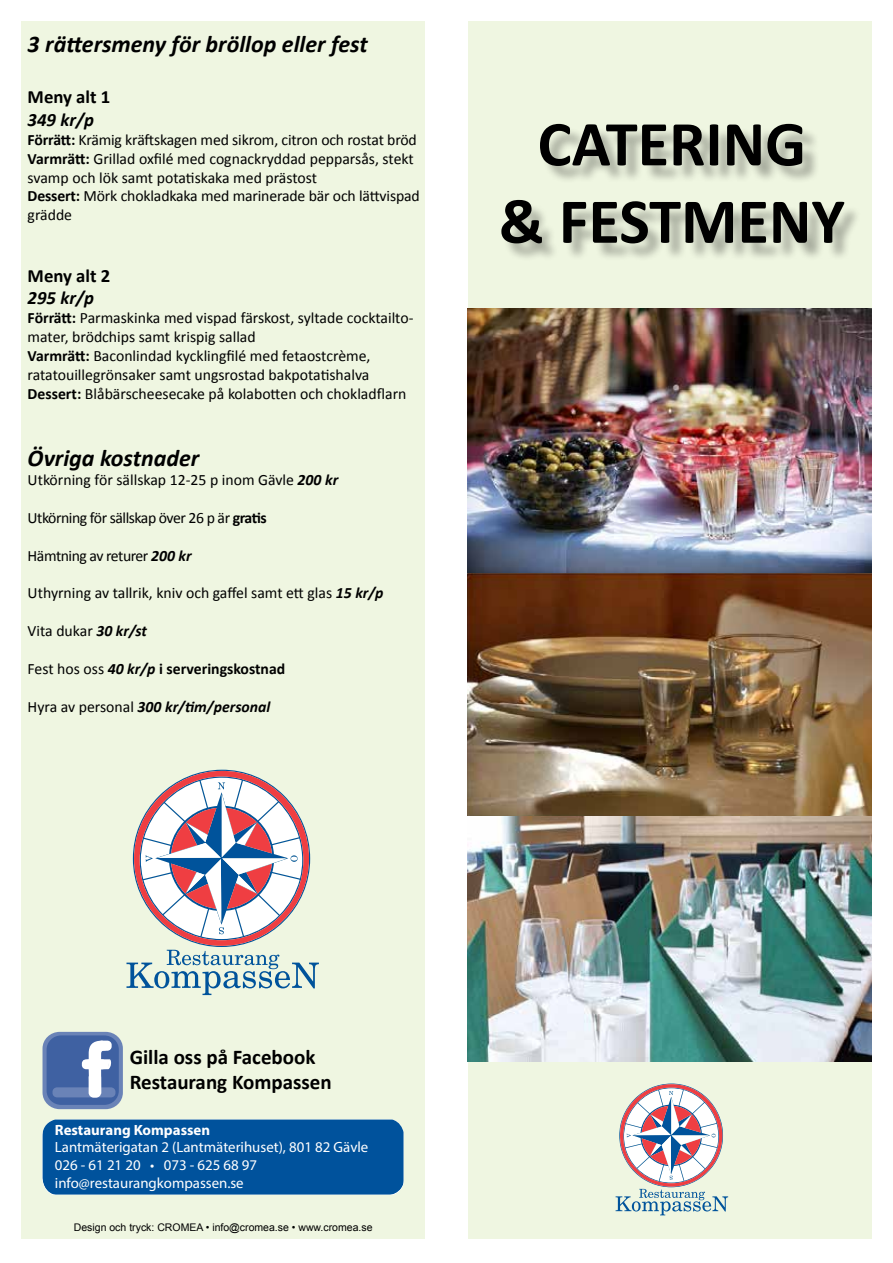
<style>
.page{position:relative;width:893px;height:1263px;background:#fff}
.page>*{position:absolute;margin:0;border:0;box-sizing:border-box;transform-origin:0 0}
.t1{font:600 111.75px "Myriad Pro";color:#000;scale:.76 1}
.t2{font:700 64.5px/77.4px "Calibri";color:#000;text-align:center}
.t3{font:italic 700 24px "Calibri";color:#000}
.t4{font:700 21px/25.2px "Calibri";color:#000}
.t5{font:700 18.75px "Calibri";color:#000}
.t6{font:italic 700 18.75px "Calibri";color:#000}
.t7{font:15.75px/18.9px "Calibri";color:#000}
.t8{font:15.75px "Calibri";letter-spacing:-.03em;color:#000}
.t9{font:700 15.75px "Calibri";color:#000}
.t10{font:italic 700 15.75px "Calibri";color:#000}
.t11{font:14.85px/17.9px "Myriad Pro";color:#fff}
.t12{font:700 14.85px "Myriad Pro";color:#fff}
.t13{font:10.5px "Arial";color:#000}
.s1{font-weight:700}
.s2{font-weight:700;font-style:italic}
.s3{font-weight:400}
.s4{font-style:italic}
.s5{font-weight:400;font-style:normal}
</style>
<div class="page">
<div style="left:468px;top:21px;width:404px;height:1217px;background:#eff6e1"></div>
<div style="left:21px;top:21px;width:404px;height:1217px;background:#eff6e1"></div>
<div style="left:504px;top:127px;width:358px;height:135px;background:#000;opacity:.3"></div>
<img style="left:468px;top:308px;width:404px;height:266px">
<img style="left:468px;top:574px;width:404px;height:242px">
<img style="left:468px;top:816px;width:404px;height:245px">
<svg style="left:616px;top:1083px;width:112px;height:132px"></svg>
<div style="left:43px;top:1032px;width:80px;height:77px;background:#6a83b7;border-radius:17px"></div>
<div style="left:47px;top:1035px;width:72px;height:70px;background:#3f61a2;border-radius:14px"></div>
<div style="left:53px;top:1087px;width:62px;height:10px;background:#6a83b7;border-radius:4px"></div>
<div style="left:89px;top:1073px;width:12px;height:25px;background:#fff;border-radius:5px"></div>
<svg style="left:97px;top:1040px;width:15px;height:11px"></svg>
<svg style="left:83px;top:1041px;width:28px;height:54px"></svg>
<svg style="left:126px;top:770px;width:193px;height:225px"></svg>
<div style="left:42px;top:1119px;width:361px;height:75px;background:#00529c"></div>
<h3 class="t3" style="left:28px;top:29px;width:342px">3 rättersmeny för bröllop eller fest</h3>
<p class="t5" style="left:28px;top:85px;width:84px">Meny alt 1</p>
<p class="t6" style="left:28px;top:108px;width:68px">349 kr/p</p>
<p class="t7" style="left:28px;top:130px;width:394px"><span class="s1">Förrätt:</span> Krämig kräftskagen med sikrom, citron och rostat bröd <span class="s1">Varmrätt:</span> Grillad oxfilé med cognackryddad pepparsås, stekt svamp och lök samt potatiskaka med prästost<br><span class="s1">Dessert:</span> Mörk chokladkaka med marinerade bär och lättvispad grädde</p>
<h1 class="t1" style="left:453px;top:196px;width:645px;rotate:-180deg">Catering som</h1>
<p class="t5" style="left:28px;top:263px;width:84px">Meny alt 2</p>
<p class="t6" style="left:28px;top:286px;width:68px">295 kr/p</p>
<p class="t7" style="left:28px;top:308px;width:387px"><span class="s1">Förrätt:</span> Parmaskinka med vispad färskost, syltade cocktailto&shy;mater, brödchips samt krispig sallad<br><span class="s1">Varmrätt:</span> Baconlindad kycklingfilé med fetaostcrème, ratatouillegrönsaker samt ungsrostad bakpotatishalva <span class="s1">Dessert:</span> Blåbärscheesecake på kolabotten och chokladflarn</p>
<h3 class="t3" style="left:28px;top:443px;width:173px">Övriga kostnader</h3>
<p class="t7" style="left:28px;top:470px;width:312px">Utkörning för sällskap 12-25 p inom Gävle <span class="s2">200 kr</span></p>
<p class="t8" style="left:28px;top:508px;width:241px">Utkörning för sällskap över 26 p är <span class="s1">gratis</span></p>
<p class="t8" style="left:28px;top:545px;width:166px">Hämtning av returer <span class="s2">200 kr</span></p>
<p class="t7" style="left:28px;top:584px;width:357px">Uthyrning av tallrik, kniv och gaffel samt ett glas <span class="s2">15 kr/p</span></p>
<p class="t7" style="left:28px;top:621px;width:121px">Vita dukar <span class="s2">30 kr/st</span></p>
<p class="t9" style="left:28px;top:659px;width:259px"><span class="s3">Fest hos oss</span> <span class="s4">40 kr/p</span> i serveringskostnad</p>
<p class="t10" style="left:28px;top:697px;width:244px"><span class="s5">Hyra av personal</span> 300 kr/tim/personal</p>
<h2 class="t2" style="left:499px;top:105px;width:348px">CATERING<br>&amp; FESTMENY</h2>
<h3 class="t4" style="left:130px;top:1044px;width:204px">Gilla oss på Facebook<br>Restaurang Kompassen</h3>
<p class="t12" style="left:55px;top:1120px;width:157px">Restaurang Kompassen</p>
<p class="t11" style="left:55px;top:1138px;width:315px">Lantmäterigatan 2 (Lantmäterihuset), 801 82 Gävle<br>026 - 61 21 20 • 073 - 625 68 97 info@restaurangkompassen.se</p>
<p class="t13" style="left:74px;top:1220px;width:300px">Design och tryck: CROMEA • info@cromea.se • www.cromea.se</p>
</div>
